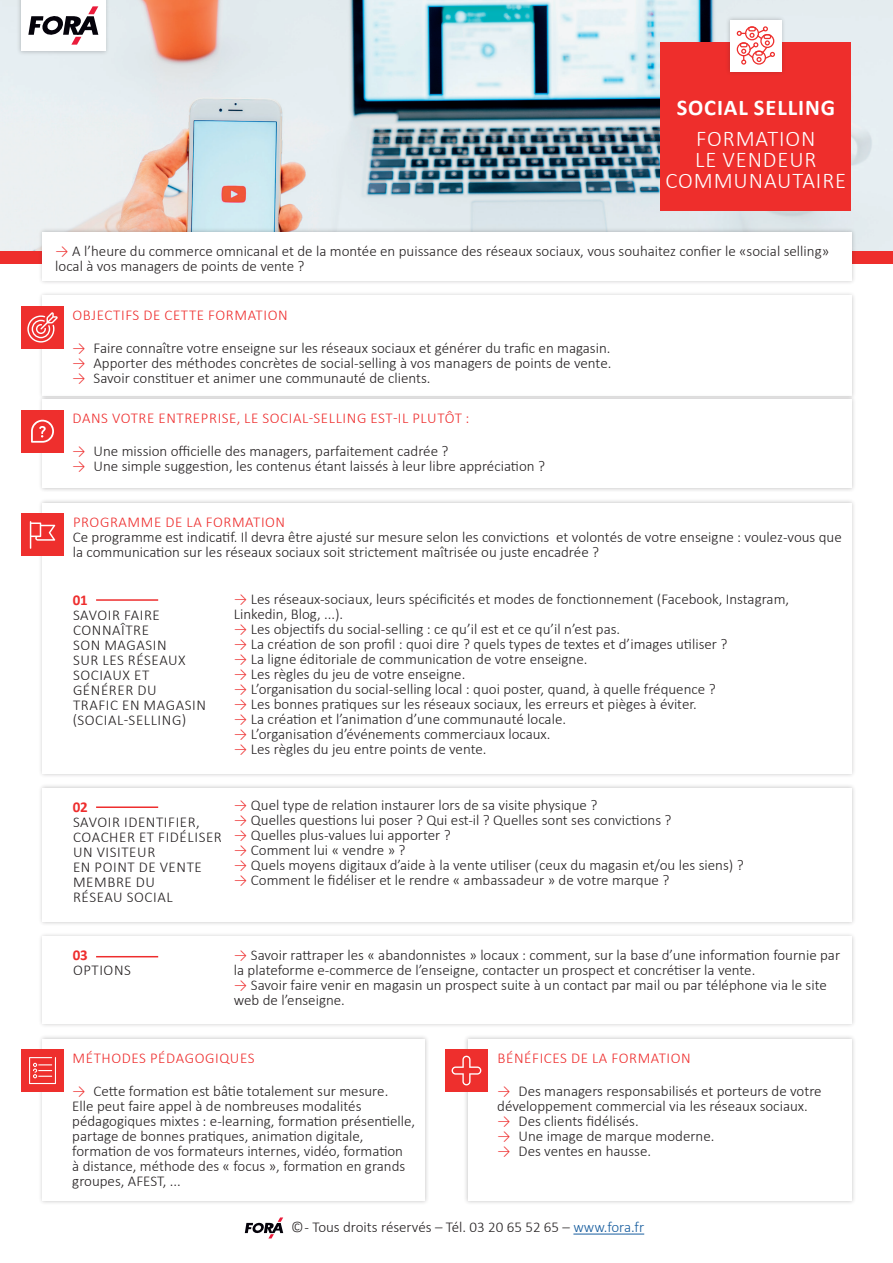
<style>
.page{position:relative;width:893px;height:1263px;background:#fff}
.page>*{position:absolute;margin:0;border:0;box-sizing:border-box;transform-origin:0 0}
.t1{font:300 22.5px/21px "Calibri";letter-spacing:.04em;color:#fff;text-align:center}
.t2{font:700 22.5px "Calibri";letter-spacing:.04em;color:#fff}
.t3{font:300 15px/15px "Calibri";color:#231f20}
.t4{font:300 15px/15px "Calibri";letter-spacing:.04em;color:#231f20}
.t5{font:300 15px "Calibri";letter-spacing:.04em;color:#ee2d2d}
.t6{font:700 15px "Calibri";color:#ee2d2d}
.s1{color:#ee2d2d}
.s2{color:#175d9e}
</style>
<div class="page">
<img style="left:0;top:0;width:893px;height:252px">
<div style="left:0;top:252px;width:893px;height:12px;background:#ee2e2c"></div>
<div style="left:661px;top:42px;width:190px;height:168px;background:#ee2e2c"></div>
<hr style="left:573px;top:1234px;width:71px;height:1px;background:#175d9e">
<svg style="left:245px;top:1217px;width:38px;height:21px"></svg>
<div style="left:726px;top:15px;width:60px;height:61px;background:#231f20;opacity:.25"></div>
<div style="left:730px;top:20px;width:51px;height:51px;background:#fff"></div>
<div style="left:17px;top:0;width:93px;height:56px;background:#231f20;opacity:.25"></div>
<div style="left:21px;top:0;width:84px;height:51px;background:#fff"></div>
<svg style="left:28px;top:6px;width:70px;height:39px"></svg>
<svg style="left:737px;top:26px;width:38px;height:39px"></svg>
<div style="left:38px;top:227px;width:818px;height:58px;background:#231f20;opacity:.25"></div>
<div style="left:43px;top:232px;width:808px;height:49px;background:#fff"></div>
<div style="left:38px;top:291px;width:818px;height:109px;background:#f7f7f7"></div>
<div style="left:43px;top:296px;width:808px;height:100px;background:#fff"></div>
<div style="left:38px;top:395px;width:818px;height:97px;background:#231f20;opacity:.25"></div>
<div style="left:43px;top:399px;width:808px;height:89px;background:#fff"></div>
<div style="left:38px;top:498px;width:818px;height:280px;background:#231f20;opacity:.25"></div>
<div style="left:43px;top:503px;width:809px;height:271px;background:#fff"></div>
<div style="left:38px;top:1034px;width:392px;height:171px;background:#231f20;opacity:.25"></div>
<div style="left:43px;top:1039px;width:382px;height:161px;background:#fff"></div>
<div style="left:463px;top:1034px;width:393px;height:171px;background:#231f20;opacity:.25"></div>
<div style="left:468px;top:1039px;width:383px;height:161px;background:#fff"></div>
<div style="left:38px;top:783px;width:818px;height:143px;background:#231f20;opacity:.25"></div>
<div style="left:43px;top:788px;width:809px;height:133px;background:#fff"></div>
<div style="left:38px;top:932px;width:818px;height:96px;background:#f4f4f4"></div>
<div style="left:43px;top:936px;width:809px;height:87px;background:#fff"></div>
<div style="left:21px;top:306px;width:43px;height:43px;background:#ee2f2d"></div>
<svg style="left:27px;top:312px;width:31px;height:31px"></svg>
<div style="left:21px;top:410px;width:43px;height:42px;background:#ee2f2d"></div>
<div style="left:21px;top:514px;width:43px;height:42px;background:#ee2f2d"></div>
<div style="left:21px;top:1049px;width:43px;height:43px;background:#ee2f2d"></div>
<div style="left:445px;top:1049px;width:43px;height:43px;background:#ee2f2d"></div>
<hr style="left:96px;top:599px;width:62px;height:2px;background:#ee2d2d">
<hr style="left:96px;top:806px;width:62px;height:2px;background:#ee2d2d">
<hr style="left:96px;top:956px;width:62px;height:1px;background:#ee2d2d">
<svg style="left:30px;top:521px;width:25px;height:28px"></svg>
<svg style="left:29px;top:1057px;width:27px;height:27px"></svg>
<svg style="left:452px;top:1056px;width:29px;height:29px"></svg>
<svg style="left:31px;top:420px;width:23px;height:23px"></svg>
<h1 class="t2" style="left:677px;top:92px;width:160px">SOCIAL SELLING</h1>
<h1 class="t1" style="left:665px;top:128px;width:182px">FORMATION<br>LE VENDEUR<br>COMMUNAUTAIRE</h1>
<p class="t3" style="left:55px;top:243px;width:775px"><span class="s1">→</span> A l’heure du commerce omnicanal et de la montée en puissance des réseaux sociaux, vous souhaitez confier le «social selling» local à vos managers de points de vente ?</p>
<p class="t5" style="left:73px;top:305px;width:217px">OBJECTIFS DE CETTE FORMATION</p>
<p class="t3" style="left:72px;top:340px;width:540px"><span class="s1">→</span> Faire connaître votre enseigne sur les réseaux sociaux et générer du trafic en magasin.</p>
<p class="t3" style="left:72px;top:355px;width:541px"><span class="s1">→</span> Apporter des méthodes concrètes de social-selling à vos managers de points de vente.</p>
<p class="t3" style="left:72px;top:370px;width:360px"><span class="s1">→</span> Savoir constituer et animer une communauté de clients.</p>
<p class="t5" style="left:73px;top:409px;width:398px">DANS VOTRE ENTREPRISE, LE SOCIAL-SELLING EST-IL PLUTÔT :</p>
<p class="t3" style="left:72px;top:444px;width:378px"><span class="s1">→</span> Une mission officielle des managers, parfaitement cadrée ?</p>
<p class="t3" style="left:72px;top:459px;width:474px"><span class="s1">→</span> Une simple suggestion, les contenus étant laissés à leur libre appréciation ?</p>
<p class="t5" style="left:73px;top:513px;width:214px">PROGRAMME DE LA FORMATION</p>
<p class="t3" style="left:73px;top:529px;width:771px">Ce programme est indicatif. Il devra être ajusté sur mesure selon les convictions et volontés de votre enseigne : voulez-vous que la communication sur les réseaux sociaux soit strictement maîtrisée ou juste encadrée ?</p>
<p class="t6" style="left:73px;top:589px;width:17px">01</p>
<p class="t4" style="left:73px;top:607px;width:135px">SAVOIR FAIRE<br>CONNAÎTRE<br>SON MAGASIN<br>SUR LES RÉSEAUX<br>SOCIAUX ET<br>GÉNÉRER DU<br>TRAFIC EN MAGASIN (SOCIAL-SELLING)</p>
<p class="t3" style="left:234px;top:592px;width:557px"><span class="s1">→</span> Les réseaux-sociaux, leurs spécificités et modes de fonctionnement (Facebook, Instagram,<br>Linkedin, Blog, ...).</p>
<p class="t3" style="left:234px;top:622px;width:388px"><span class="s1">→</span> Les objectifs du social-selling : ce qu’il est et ce qu’il n’est pas.</p>
<p class="t3" style="left:234px;top:637px;width:495px"><span class="s1">→</span> La création de son profil : quoi dire ? quels types de textes et d’images utiliser ?</p>
<p class="t3" style="left:234px;top:652px;width:355px"><span class="s1">→</span> La ligne éditoriale de communication de votre enseigne.</p>
<p class="t3" style="left:234px;top:667px;width:233px"><span class="s1">→</span> Les règles du jeu de votre enseigne.</p>
<p class="t3" style="left:234px;top:682px;width:483px"><span class="s1">→</span> L’organisation du social-selling local : quoi poster, quand, à quelle fréquence ?</p>
<p class="t3" style="left:234px;top:697px;width:464px"><span class="s1">→</span> Les bonnes pratiques sur les réseaux sociaux, les erreurs et pièges à éviter.</p>
<p class="t3" style="left:234px;top:712px;width:334px"><span class="s1">→</span> La création et l’animation d’une communauté locale.</p>
<p class="t3" style="left:234px;top:727px;width:318px"><span class="s1">→</span> L’organisation d’événements commerciaux locaux.</p>
<p class="t3" style="left:234px;top:742px;width:254px"><span class="s1">→</span> Les règles du jeu entre points de vente.</p>
<p class="t6" style="left:73px;top:796px;width:17px">02</p>
<p class="t4" style="left:73px;top:814px;width:150px">SAVOIR IDENTIFIER,<br>COACHER ET FIDÉLISER<br>UN VISITEUR<br>EN POINT DE VENTE<br>MEMBRE DU<br>RÉSEAU SOCIAL</p>
<p class="t3" style="left:234px;top:798px;width:365px"><span class="s1">→</span> Quel type de relation instaurer lors de sa visite physique ?</p>
<p class="t3" style="left:234px;top:813px;width:439px"><span class="s1">→</span> Quelles questions lui poser ? Qui est-il ? Quelles sont ses convictions ?</p>
<p class="t3" style="left:234px;top:828px;width:218px"><span class="s1">→</span> Quelles plus-values lui apporter ?</p>
<p class="t3" style="left:234px;top:843px;width:173px"><span class="s1">→</span> Comment lui « vendre » ?</p>
<p class="t3" style="left:234px;top:858px;width:511px"><span class="s1">→</span> Quels moyens digitaux d’aide à la vente utiliser (ceux du magasin et/ou les siens) ?</p>
<p class="t3" style="left:234px;top:873px;width:437px"><span class="s1">→</span> Comment le fidéliser et le rendre « ambassadeur » de votre marque ?</p>
<p class="t6" style="left:73px;top:945px;width:17px">03</p>
<p class="t4" style="left:73px;top:963px;width:59px">OPTIONS</p>
<p class="t3" style="left:234px;top:947px;width:608px"><span class="s1">→</span> Savoir rattraper les « abandonnistes » locaux : comment, sur la base d’une information fournie par la plateforme e-commerce de l’enseigne, contacter un prospect et concrétiser la vente.</p>
<p class="t3" style="left:234px;top:977px;width:594px"><span class="s1">→</span> Savoir faire venir en magasin un prospect suite à un contact par mail ou par téléphone via le site web de l’enseigne.</p>
<p class="t5" style="left:73px;top:1048px;width:184px">MÉTHODES PÉDAGOGIQUES</p>
<p class="t3" style="left:72px;top:1083px;width:344px"><span class="s1">→</span> Cette formation est bâtie totalement sur mesure.<br>Elle peut faire appel à de nombreuses modalités pédagogiques mixtes : e-learning, formation présentielle, partage de bonnes pratiques, animation digitale, formation de vos formateurs internes, vidéo, formation<br>à distance, méthode des « focus », formation en grands groupes, AFEST, ...</p>
<p class="t5" style="left:498px;top:1048px;width:195px">BÉNÉFICES DE LA FORMATION</p>
<p class="t3" style="left:497px;top:1083px;width:326px"><span class="s1">→</span> Des managers responsabilisés et porteurs de votre développement commercial via les réseaux sociaux.</p>
<p class="t3" style="left:497px;top:1113px;width:143px"><span class="s1">→</span> Des clients fidélisés.</p>
<p class="t3" style="left:497px;top:1128px;width:219px"><span class="s1">→</span> Une image de marque moderne.</p>
<p class="t3" style="left:497px;top:1143px;width:155px"><span class="s1">→</span> Des ventes en hausse.</p>
<p class="t3" style="left:291px;top:1219px;width:354px">© - Tous droits réservés – Tél. 03 20 65 52 65 – <span class="s2">www.fora.fr</span></p>
</div>
